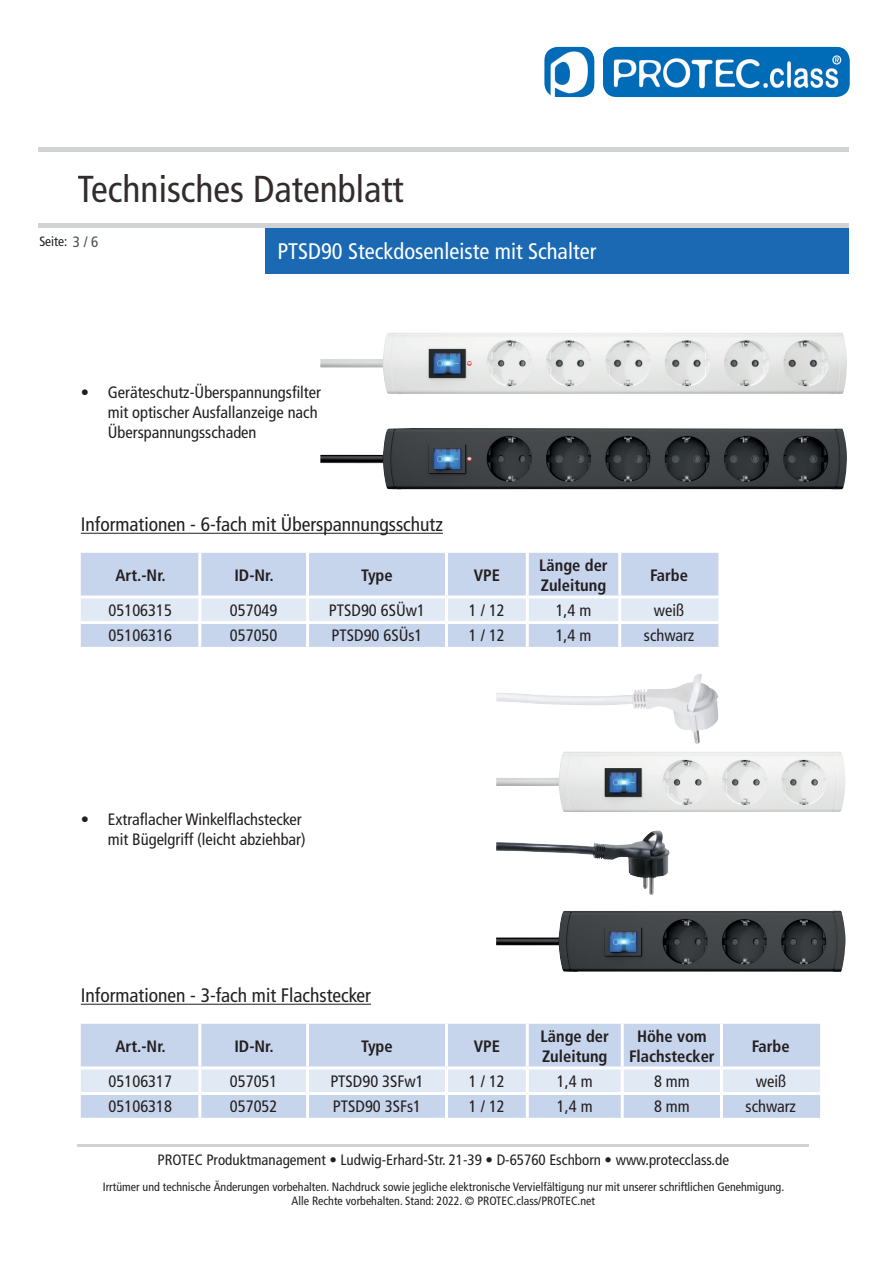
<style>
.page{position:relative;width:893px;height:1263px;background:#fff}
.page>*{position:absolute;margin:0;border:0;box-sizing:border-box;transform-origin:0 0}
.t1{font:condensed 37.5px "Frutiger LT";color:#332c2d}
.t2{font:condensed 22.5px "Frutiger LT";color:#fff}
.t3{font:condensed 19.5px "Frutiger LT";color:#231f20}
.t4{font:condensed 16.5px/19.8px "Frutiger LT";color:#231f20}
.t5{font:700 condensed 16.5px/19.8px "Frutiger LT";color:#231f20}
.t6{font:condensed 15px "Frutiger LT";color:#231f20}
.t7{font:condensed 15px "Frutiger LT";color:#4d4d4d}
.t8{font:condensed 13.5px "Frutiger LT";color:#231f20}
.t9{font:condensed 12px/14.4px "Frutiger LT";color:#231f20;text-align:center}
</style>
<div class="page">
<hr style="left:78px;top:1144px;width:731px;height:2px;background:#d1d2d4">
<div style="left:265px;top:228px;width:583px;height:45px;background:#1b69b3"></div>
<hr style="left:38px;top:148px;width:810px;height:4px;background:#d1d2d4">
<hr style="left:38px;top:224px;width:810px;height:4px;background:#d1d2d4">
<img style="left:551px;top:47px;width:299px;height:50px">
<img style="left:320px;top:333px;width:527px;height:61px">
<img style="left:320px;top:428px;width:527px;height:61px">
<hr style="left:81px;top:533px;width:362px;height:1px;background:#231f20">
<div style="left:81px;top:553px;width:637px;height:94px;background:#c6d4ec"></div>
<div style="left:81px;top:598px;width:637px;height:23px;background:#e1e9f5"></div>
<hr style="left:198px;top:553px;width:3px;height:42px;background:#fff">
<hr style="left:306px;top:553px;width:3px;height:42px;background:#fff">
<hr style="left:445px;top:553px;width:3px;height:42px;background:#fff">
<hr style="left:526px;top:553px;width:3px;height:42px;background:#fff">
<hr style="left:618px;top:553px;width:3px;height:42px;background:#fff">
<hr style="left:81px;top:595px;width:120px;height:3px;background:#fff">
<hr style="left:198px;top:598px;width:3px;height:23px;background:#fff">
<hr style="left:306px;top:595px;width:140px;height:3px;background:#fff">
<hr style="left:306px;top:598px;width:3px;height:23px;background:#fff">
<hr style="left:446px;top:595px;width:81px;height:3px;background:#fff">
<hr style="left:445px;top:598px;width:3px;height:23px;background:#fff">
<hr style="left:527px;top:595px;width:93px;height:3px;background:#fff">
<hr style="left:526px;top:598px;width:3px;height:23px;background:#fff">
<hr style="left:620px;top:595px;width:98px;height:3px;background:#fff">
<hr style="left:618px;top:598px;width:3px;height:23px;background:#fff">
<hr style="left:198px;top:624px;width:3px;height:23px;background:#fff">
<hr style="left:306px;top:624px;width:3px;height:23px;background:#fff">
<hr style="left:445px;top:624px;width:3px;height:23px;background:#fff">
<hr style="left:526px;top:624px;width:3px;height:23px;background:#fff">
<hr style="left:618px;top:624px;width:3px;height:23px;background:#fff">
<hr style="left:81px;top:621px;width:120px;height:3px;background:#fff">
<hr style="left:306px;top:621px;width:140px;height:3px;background:#fff">
<hr style="left:446px;top:621px;width:81px;height:3px;background:#fff">
<hr style="left:527px;top:621px;width:93px;height:3px;background:#fff">
<hr style="left:620px;top:621px;width:98px;height:3px;background:#fff">
<hr style="left:201px;top:621px;width:105px;height:3px;background:#fff">
<hr style="left:201px;top:595px;width:105px;height:3px;background:#fff">
<hr style="left:81px;top:1004px;width:290px;height:1px;background:#231f20">
<div style="left:81px;top:1024px;width:739px;height:94px;background:#c6d4ec"></div>
<div style="left:81px;top:1069px;width:739px;height:23px;background:#e1e9f5"></div>
<hr style="left:198px;top:1024px;width:3px;height:42px;background:#fff">
<hr style="left:306px;top:1024px;width:3px;height:42px;background:#fff">
<hr style="left:445px;top:1024px;width:3px;height:42px;background:#fff">
<hr style="left:526px;top:1024px;width:3px;height:42px;background:#fff">
<hr style="left:621px;top:1024px;width:3px;height:42px;background:#fff">
<hr style="left:720px;top:1024px;width:3px;height:42px;background:#fff">
<hr style="left:81px;top:1066px;width:120px;height:3px;background:#fff">
<hr style="left:198px;top:1069px;width:3px;height:23px;background:#fff">
<hr style="left:306px;top:1066px;width:140px;height:3px;background:#fff">
<hr style="left:306px;top:1069px;width:3px;height:23px;background:#fff">
<hr style="left:446px;top:1066px;width:81px;height:3px;background:#fff">
<hr style="left:445px;top:1069px;width:3px;height:23px;background:#fff">
<hr style="left:527px;top:1066px;width:95px;height:3px;background:#fff">
<hr style="left:526px;top:1069px;width:3px;height:23px;background:#fff">
<hr style="left:622px;top:1066px;width:99px;height:3px;background:#fff">
<hr style="left:621px;top:1069px;width:3px;height:23px;background:#fff">
<hr style="left:721px;top:1066px;width:99px;height:3px;background:#fff">
<hr style="left:720px;top:1069px;width:3px;height:23px;background:#fff">
<hr style="left:198px;top:1095px;width:3px;height:23px;background:#fff">
<hr style="left:306px;top:1095px;width:3px;height:23px;background:#fff">
<hr style="left:445px;top:1095px;width:3px;height:23px;background:#fff">
<hr style="left:526px;top:1095px;width:3px;height:23px;background:#fff">
<hr style="left:621px;top:1095px;width:3px;height:23px;background:#fff">
<hr style="left:720px;top:1095px;width:3px;height:23px;background:#fff">
<hr style="left:81px;top:1092px;width:120px;height:3px;background:#fff">
<hr style="left:306px;top:1092px;width:140px;height:3px;background:#fff">
<hr style="left:446px;top:1092px;width:81px;height:3px;background:#fff">
<hr style="left:527px;top:1092px;width:95px;height:3px;background:#fff">
<hr style="left:622px;top:1092px;width:99px;height:3px;background:#fff">
<hr style="left:721px;top:1092px;width:99px;height:3px;background:#fff">
<hr style="left:201px;top:1092px;width:105px;height:3px;background:#fff">
<hr style="left:201px;top:1066px;width:105px;height:3px;background:#fff">
<img style="left:496px;top:674px;width:335px;height:138px">
<img style="left:496px;top:830px;width:349px;height:142px">
<h1 class="t1" style="left:77px;top:168px;width:328px">Technisches Datenblatt</h1>
<p class="t8" style="left:39px;top:234px;width:30px">Seite:</p>
<p class="t7" style="left:73px;top:233px;width:27px">3 / 6</p>
<h2 class="t2" style="left:277px;top:238px;width:320px">PTSD90 Steckdosenleiste mit Schalter</h2>
<p class="t4" style="left:108px;top:383px;width:215px;text-indent:-27px">• Geräteschutz-Überspannungsfilter mit optischer Ausfallanzeige nach<br>Überspannungsschaden</p>
<p class="t3" style="left:81px;top:513px;width:364px">Informationen - 6-fach mit Überspannungsschutz</p>
<p class="t5" style="left:115px;top:565px;width:52px">Art.-Nr.</p>
<p class="t5" style="left:234px;top:565px;width:41px">ID-Nr.</p>
<p class="t5" style="left:361px;top:565px;width:33px">Type</p>
<p class="t5" style="left:474px;top:565px;width:28px">VPE</p>
<p class="t5" style="left:539px;top:556px;width:70px">Länge der<br>Zuleitung</p>
<p class="t5" style="left:650px;top:565px;width:39px">Farbe</p>
<p class="t4" style="left:109px;top:600px;width:65px">05106315</p>
<p class="t4" style="left:230px;top:600px;width:49px">057049</p>
<p class="t4" style="left:329px;top:600px;width:98px">PTSD90 6SÜw1</p>
<p class="t4" style="left:469px;top:600px;width:37px">1 / 12</p>
<p class="t4" style="left:556px;top:600px;width:37px">1,4 m</p>
<p class="t4" style="left:654px;top:600px;width:32px">weiß</p>
<p class="t4" style="left:109px;top:625px;width:65px">05106316</p>
<p class="t4" style="left:230px;top:625px;width:49px">057050</p>
<p class="t4" style="left:332px;top:625px;width:92px">PTSD90 6SÜs1</p>
<p class="t4" style="left:469px;top:625px;width:37px">1 / 12</p>
<p class="t4" style="left:556px;top:625px;width:37px">1,4 m</p>
<p class="t4" style="left:644px;top:625px;width:52px">schwarz</p>
<p class="t4" style="left:81px;top:809px;width:226px;text-align:right">• Extraflacher Winkelflachstecker mit Bügelgriff (leicht abziehbar)</p>
<p class="t3" style="left:81px;top:984px;width:292px">Informationen - 3-fach mit Flachstecker</p>
<p class="t5" style="left:115px;top:1036px;width:52px">Art.-Nr.</p>
<p class="t5" style="left:234px;top:1036px;width:41px">ID-Nr.</p>
<p class="t5" style="left:361px;top:1036px;width:33px">Type</p>
<p class="t5" style="left:474px;top:1036px;width:28px">VPE</p>
<p class="t5" style="left:540px;top:1026px;width:70px">Länge der<br>Zuleitung</p>
<p class="t5" style="left:629px;top:1026px;width:87px;text-align:center">Höhe vom<br>Flachstecker</p>
<p class="t5" style="left:752px;top:1036px;width:39px">Farbe</p>
<p class="t4" style="left:109px;top:1071px;width:65px">05106317</p>
<p class="t4" style="left:230px;top:1071px;width:49px">057051</p>
<p class="t4" style="left:330px;top:1071px;width:95px">PTSD90 3SFw1</p>
<p class="t4" style="left:469px;top:1071px;width:37px">1 / 12</p>
<p class="t4" style="left:557px;top:1071px;width:37px">1,4 m</p>
<p class="t4" style="left:654px;top:1071px;width:37px">8 mm</p>
<p class="t4" style="left:756px;top:1071px;width:32px">weiß</p>
<p class="t4" style="left:109px;top:1096px;width:65px">05106318</p>
<p class="t4" style="left:230px;top:1096px;width:49px">057052</p>
<p class="t4" style="left:333px;top:1096px;width:90px">PTSD90 3SFs1</p>
<p class="t4" style="left:469px;top:1096px;width:37px">1 / 12</p>
<p class="t4" style="left:557px;top:1096px;width:37px">1,4 m</p>
<p class="t4" style="left:654px;top:1096px;width:37px">8 mm</p>
<p class="t4" style="left:746px;top:1096px;width:52px">schwarz</p>
<p class="t6" style="left:158px;top:1151px;width:573px">PROTEC Produktmanagement • Ludwig-Erhard-Str. 21-39 • D-65760 Eschborn • www.protecclass.de</p>
<p class="t9" style="left:103px;top:1179px;width:683px">Irrtümer und technische Änderungen vorbehalten. Nachdruck sowie jegliche elektronische Vervielfältigung nur mit unserer schriftlichen Genehmigung.<br>Alle Rechte vorbehalten. Stand: 2022. © PROTEC.class/PROTEC.net</p>
</div>
